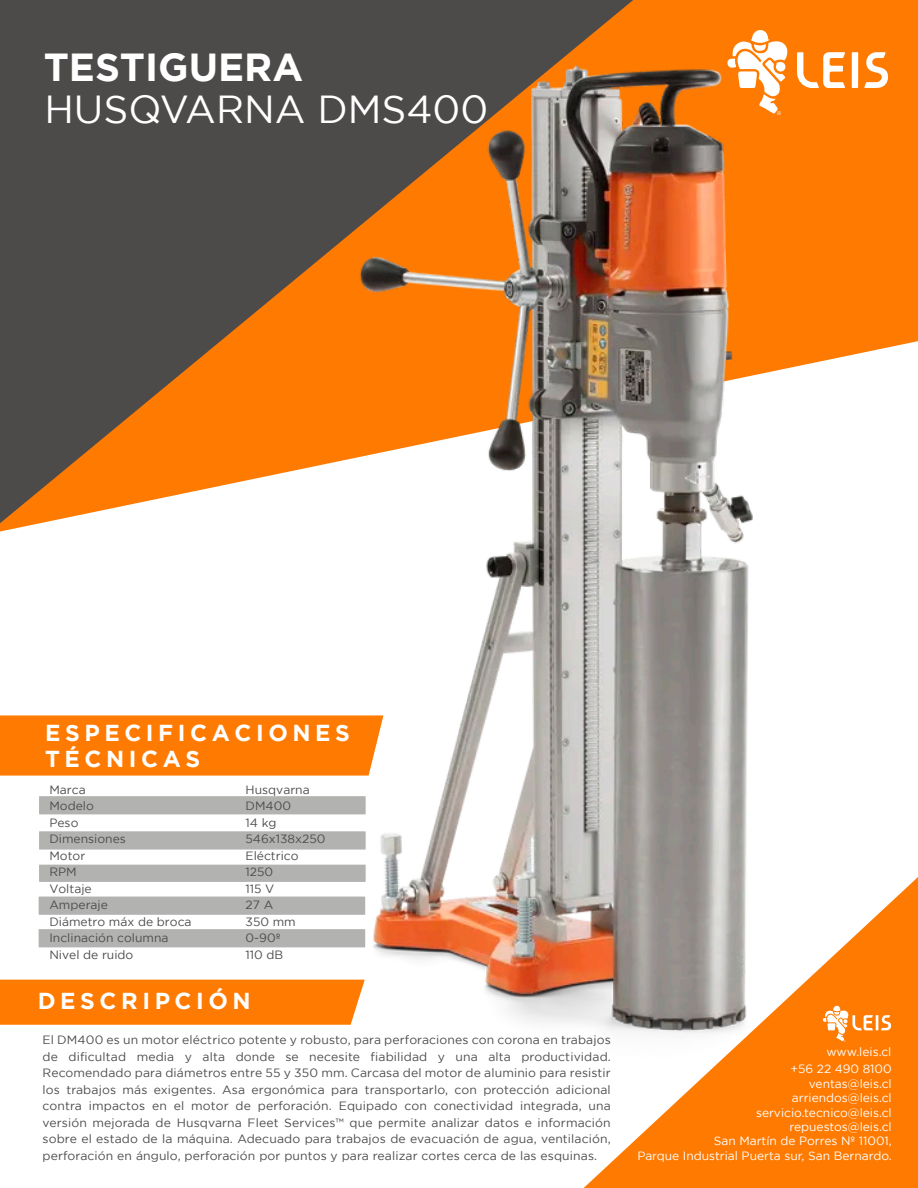
<style>
.page{position:relative;width:918px;height:1188px;background:#fff}
.page>*{position:absolute;margin:0;border:0;box-sizing:border-box;transform-origin:0 0}
.t1{font:39px "Gotham";color:#fff}
.t2{font:700 39px "Gotham";color:#fff}
.t3{font:700 23.1px/25.5px "Gotham";letter-spacing:.2em;color:#fff}
.t4{font:12px/16.5px "Gotham";color:#4d4c4c}
.t5{font:12px/14.4px "Gotham";color:#fff;text-align:right}
</style>
<div class="page">
<div style="left:633px;top:0;width:285px;height:46px;background:#ff7a00"></div>
<div style="left:0;top:0;width:633px;height:46px;background:#4d4a4a"></div>
<svg style="left:727px;top:30px;width:61px;height:16px"></svg>
<svg style="left:584px;top:1108px;width:334px;height:80px;background:#ff8b20"></svg>
<img style="left:0;top:46px;width:918px;height:1062px">
<svg style="left:823px;top:1006px;width:68px;height:36px"></svg>
<h1 class="t2" style="left:44px;top:45px;width:261px">TESTIGUERA</h1>
<h1 class="t1" style="left:44px;top:88px;width:445px">HUSQVARNA DMS400</h1>
<h2 class="t3" style="left:45px;top:720px;width:306px">ESPECIFICACIONES<br>TÉCNICAS</h2>
<p class="t4" style="left:49px;top:781px;width:144px">Marca<br>Modelo<br>Peso<br>Dimensiones<br>Motor<br>RPM<br>Voltaje<br>Amperaje<br>Diámetro máx de broca<br>Inclinación columna<br>Nivel de ruido</p>
<p class="t4" style="left:246px;top:781px;width:81px">Husqvarna<br>DM400<br>14 kg<br>546x138x250<br>Eléctrico<br>1250<br>115 V<br>27 A<br>350 mm<br>0-90º<br>110 dB</p>
<h2 class="t3" style="left:38px;top:988px;width:215px">DESCRIPCIÓN</h2>
<p class="t4" style="left:43px;top:1031px;width:570px;text-align:justify">El DM400 es un motor eléctrico potente y robusto, para perforaciones con corona en trabajos de dificultad media y alta donde se necesite fiabilidad y una alta productividad.<br>Recomendado para diámetros entre 55 y 350 mm. Carcasa del motor de aluminio para resistir los trabajos más exigentes. Asa ergonómica para transportarlo, con protección adicional contra impactos en el motor de perforación. Equipado con conectividad integrada, una versión mejorada de Husqvarna Fleet Services™ que permite analizar datos e información sobre el estado de la máquina. Adecuado para trabajos de evacuación de agua, ventilación, perforación en ángulo, perforación por puntos y para realizar cortes cerca de las esquinas.</p>
<p class="t5" style="left:826px;top:1045px;width:66px">www.leis.cl</p>
<p class="t5" style="left:637px;top:1062px;width:256px">+56 22 490 8100<br>ventas@leis.cl<br>arriendos@leis.cl<br>servicio.tecnico@leis.cl<br>repuestos@leis.cl<br>San Martín de Porres Nº 11001,<br>Parque Industrial Puerta sur, San Bernardo.</p>
</div>
